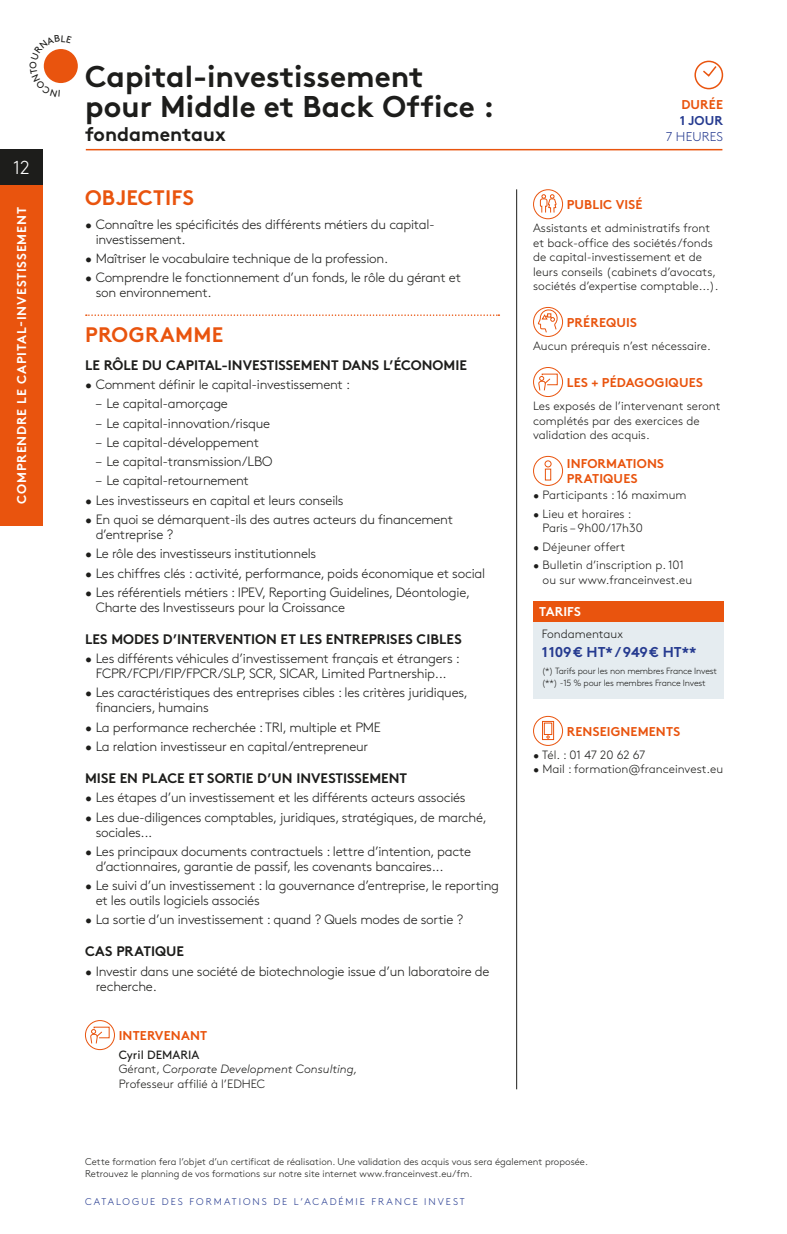
<style>
.page{position:relative;width:787px;height:1234px;background:#fff}
.page>*{position:absolute;margin:0;border:0;box-sizing:border-box;transform-origin:0 0}
.TITRE_FORMATION_bloc{font:700 30px/30px "Brown Std";color:#1d1d1b}
.Titre_objectifs_bleu{font:700 21px "Brown Std";letter-spacing:.01em;color:#e9540e}
.Titre_progamme_bleu{font:700 21px "Brown Std";letter-spacing:.01em;color:#e9540e}
.SOUS_TITRE_FORMATION{font:700 19.5px "Brown Std";color:#1d1d1b}
.t1{font:300 18.75px "Brown Std";color:#fff}
.Prix{font:700 14.25px "Brown Std";color:#263b90}
.Sous-titre_programme{font:700 13.8px "Brown Std";color:#1d1d1b}
.t2{font:300 13.5px/15px "Brown Std";letter-spacing:-.02em;color:#1d1d1b}
.INFOS_TITRE_bleu{font:700 12.75px/15.3px "Brown Std";letter-spacing:.01em;color:#e9540e}
.t3{font:700 12.75px "Brown Std";letter-spacing:.065em;color:#fff}
.Heures{font:300 12.75px "Brown Std";letter-spacing:.01em;color:#263b90}
.Jours{font:700 12.75px "Brown Std";color:#263b90}
.INFOS_fonction{font:300 12px/14.4px "Brown Std";color:#1d1d1b}
.INFOS_nom{font:12px "Brown Std";color:#1d1d1b}
.t4{font:300 9.75px/12.6px "Brown Std";color:#1d1d1b}
.t5{font:300 9.75px "Brown Std";letter-spacing:.2em;color:#263b90}
.Note{font:300 9px "Brown Std";letter-spacing:-.02em;color:#1d1d1b}
.s1{font-style:italic}
</style>
<div class="page">
<div style="left:44px;top:49px;width:34px;height:34px;background:#e9540e;border-radius:50%"></div>
<div style="left:0;top:149px;width:43px;height:36px;background:#1d1d1b"></div>
<div style="left:0;top:185px;width:43px;height:340px;background:#e9540e"></div>
<hr style="left:86px;top:149px;width:636px;height:1px;background:#e9540e">
<svg style="left:86px;top:314px;width:413px;height:2px"></svg>
<svg style="left:85px;top:1020px;width:30px;height:30px"></svg>
<div style="left:694px;top:61px;width:29px;height:28px;border:2px solid #e9540e;border-radius:50%"></div>
<svg style="left:701px;top:64px;width:17px;height:13px"></svg>
<hr style="left:516px;top:189px;width:1px;height:900px;background:#1d1d1b">
<div style="left:533px;top:600px;width:190px;height:22px;background:#e9540e"></div>
<div style="left:533px;top:622px;width:190px;height:15px;background:#e5ecf0"></div>
<div style="left:533px;top:637px;width:190px;height:61px;background:#e5ecf0"></div>
<div style="left:533px;top:189px;width:30px;height:30px;border:1px solid #e9540e;border-radius:50%"></div>
<svg style="left:539px;top:194px;width:17px;height:19px"></svg>
<div style="left:533px;top:307px;width:30px;height:30px;border:1px solid #e9540e;border-radius:50%"></div>
<svg style="left:537px;top:309px;width:21px;height:24px"></svg>
<svg style="left:533px;top:367px;width:30px;height:30px"></svg>
<div style="left:533px;top:456px;width:30px;height:29px;border:1px solid #e9540e;border-radius:50%"></div>
<div style="left:545px;top:468px;width:6px;height:12px;border:1px solid #e9540e"></div>
<div style="left:544px;top:460px;width:7px;height:7px;border:1px solid #e9540e;border-radius:50%"></div>
<div style="left:533px;top:715px;width:30px;height:30px;border:1px solid #e9540e;border-radius:50%"></div>
<div style="left:542px;top:721px;width:12px;height:18px;border:1px solid #e9540e"></div>
<div style="left:544px;top:722px;width:8px;height:12px;border:1px solid #e9540e"></div>
<svg style="left:43px;top:49px;width:29px;height:35px"></svg>
<h3 class="t1" style="left:13px;top:157px;width:18px">12</h3>
<p class="t3" style="left:14px;top:504px;width:298px;rotate:-90deg">COMPRENDRE LE CAPITAL-INVESTISSEMENT</p>
<p class="TITRE_FORMATION_bloc" style="left:85px;top:61px;width:411px">Capital-investissement pour Middle et Back Office :</p>
<p class="SOUS_TITRE_FORMATION" style="left:85px;top:122px;width:142px">fondamentaux</p>
<p class="Titre_objectifs_bleu" style="left:85px;top:185px;width:110px">OBJECTIFS</p>
<p class="t2" style="left:96px;top:217px;width:340px;text-indent:-11px">• Connaître les spécificités des différents métiers du capital&shy;investissement.</p>
<p class="t2" style="left:85px;top:251px;width:304px">• Maîtriser le vocabulaire technique de la profession.</p>
<p class="t2" style="left:96px;top:270px;width:367px;text-indent:-11px">• Comprendre le fonctionnement d’un fonds, le rôle du gérant et son environnement.</p>
<p class="Titre_progamme_bleu" style="left:85px;top:322px;width:139px">PROGRAMME</p>
<p class="Sous-titre_programme" style="left:85px;top:356px;width:383px">LE RÔLE DU CAPITAL-INVESTISSEMENT DANS L’ÉCONOMIE</p>
<p class="t2" style="left:85px;top:377px;width:267px">• Comment définir le capital-investissement :</p>
<p class="t2" style="left:96px;top:396px;width:134px">– Le capital-amorçage</p>
<p class="t2" style="left:96px;top:415px;width:176px">– Le capital-innovation/risque</p>
<p class="t2" style="left:96px;top:435px;width:165px">– Le capital-développement</p>
<p class="t2" style="left:96px;top:454px;width:178px">– Le capital-transmission/LBO</p>
<p class="t2" style="left:96px;top:473px;width:155px">– Le capital-retournement</p>
<p class="t2" style="left:85px;top:492px;width:260px">• Les investisseurs en capital et leurs conseils</p>
<p class="t2" style="left:96px;top:512px;width:359px;text-indent:-11px">• En quoi se démarquent-ils des autres acteurs du financement d’entreprise ?</p>
<p class="t2" style="left:85px;top:546px;width:233px">• Le rôle des investisseurs institutionnels</p>
<p class="t2" style="left:85px;top:565px;width:401px">• Les chiffres clés : activité, performance, poids économique et social</p>
<p class="t2" style="left:96px;top:584px;width:376px;text-indent:-11px">• Les référentiels métiers : IPEV, Reporting Guidelines, Déontologie,<br>Charte des Investisseurs pour la Croissance</p>
<p class="Sous-titre_programme" style="left:85px;top:630px;width:378px">LES MODES D’INTERVENTION ET LES ENTREPRISES CIBLES</p>
<p class="t2" style="left:85px;top:651px;width:376px;text-align:center">• Les différents véhicules d’investissement français et étrangers :<br>FCPR/FCPI/FIP/FPCR/SLP, SCR, SICAR, Limited Partnership...</p>
<p class="t2" style="left:96px;top:685px;width:374px;text-indent:-11px">• Les caractéristiques des entreprises cibles : les critères juridiques, financiers, humains</p>
<p class="t2" style="left:85px;top:719px;width:297px">• La performance recherchée : TRI, multiple et PME</p>
<p class="t2" style="left:85px;top:738px;width:285px">• La relation investisseur en capital/entrepreneur</p>
<p class="Sous-titre_programme" style="left:85px;top:769px;width:324px">MISE EN PLACE ET SORTIE D’UN INVESTISSEMENT</p>
<p class="t2" style="left:85px;top:790px;width:382px">• Les étapes d’un investissement et les différents acteurs associés</p>
<p class="t2" style="left:96px;top:809px;width:392px;text-indent:-11px">• Les due-diligences comptables, juridiques, stratégiques, de marché, sociales...</p>
<p class="t2" style="left:96px;top:843px;width:377px;text-indent:-11px">• Les principaux documents contractuels : lettre d’intention, pacte d’actionnaires, garantie de passif, les covenants bancaires...</p>
<p class="t2" style="left:96px;top:877px;width:405px;text-indent:-11px">• Le suivi d’un investissement : la gouvernance d’entreprise, le reporting et les outils logiciels associés</p>
<p class="t2" style="left:85px;top:912px;width:380px">• La sortie d’un investissement : quand ? Quels modes de sortie ?</p>
<p class="Sous-titre_programme" style="left:85px;top:942px;width:101px">CAS PRATIQUE</p>
<p class="t2" style="left:96px;top:963px;width:395px;text-indent:-11px">• Investir dans une société de biotechnologie issue d’un laboratoire de recherche.</p>
<p class="INFOS_TITRE_bleu" style="left:119px;top:1027px;width:90px">INTERVENANT</p>
<p class="INFOS_nom" style="left:119px;top:1047px;width:82px">Cyril DEMARIA</p>
<p class="INFOS_fonction" style="left:119px;top:1061px;width:240px">Gérant, <span class="s1">Corporate Development Consulting,<br></span>Professeur affilié à l’EDHEC</p>
<p class="INFOS_TITRE_bleu" style="left:681px;top:97px;width:43px">DURÉE</p>
<p class="Jours" style="left:679px;top:113px;width:45px">1 JOUR</p>
<p class="Heures" style="left:666px;top:130px;width:59px">7 HEURES</p>
<p class="INFOS_TITRE_bleu" style="left:567px;top:197px;width:77px">PUBLIC VISÉ</p>
<p class="INFOS_fonction" style="left:533px;top:221px;width:187px">Assistants et administratifs front et back-office des sociétés/fonds de capital-investissement et de leurs conseils (cabinets d’avocats, sociétés d’expertise comptable...).</p>
<p class="INFOS_TITRE_bleu" style="left:567px;top:314px;width:71px">PRÉREQUIS</p>
<p class="INFOS_fonction" style="left:533px;top:339px;width:179px">Aucun prérequis n’est nécessaire.</p>
<p class="INFOS_TITRE_bleu" style="left:567px;top:374px;width:137px">LES + PÉDAGOGIQUES</p>
<p class="INFOS_fonction" style="left:533px;top:399px;width:189px">Les exposés de l’intervenant seront complétés par des exercices de validation des acquis.</p>
<p class="INFOS_TITRE_bleu" style="left:567px;top:456px;width:99px">INFORMATIONS<br>PRATIQUES</p>
<p class="INFOS_fonction" style="left:533px;top:488px;width:155px">• Participants : 16 maximum</p>
<p class="INFOS_fonction" style="left:542px;top:506px;width:102px;text-indent:-9px">• Lieu et horaires :<br>Paris – 9h00/17h30</p>
<p class="INFOS_fonction" style="left:533px;top:539px;width:94px">• Déjeuner offert</p>
<p class="INFOS_fonction" style="left:542px;top:558px;width:151px;text-indent:-9px">• Bulletin d’inscription p. 101 ou sur www.franceinvest.eu</p>
<p class="t3" style="left:539px;top:604px;width:43px">TARIFS</p>
<p class="INFOS_fonction" style="left:541px;top:626px;width:83px">Fondamentaux</p>
<p class="Prix" style="left:541px;top:643px;width:156px">1109€ HT* / 949€ HT**</p>
<p class="Note" style="left:541px;top:665px;width:177px">(*) Tarifs pour les non membres France Invest</p>
<p class="Note" style="left:541px;top:678px;width:166px">(**) -15 % pour les membres France Invest</p>
<p class="INFOS_TITRE_bleu" style="left:567px;top:723px;width:115px">RENSEIGNEMENTS</p>
<p class="INFOS_fonction" style="left:533px;top:747px;width:114px">• Tél. : 01 47 20 62 67</p>
<p class="INFOS_fonction" style="left:533px;top:762px;width:192px">• Mail : formation@franceinvest.eu</p>
<p class="t4" style="left:85px;top:1154px;width:504px">Cette formation fera l’objet d’un certificat de réalisation. Une validation des acquis vous sera également proposée.<br>Retrouvez le planning de vos formations sur notre site internet www.franceinvest.eu/fm.</p>
<p class="t5" style="left:85px;top:1195px;width:381px">CATALOGUE DES FORMATIONS DE L’ACADÉMIE FRANCE INVEST</p>
</div>
